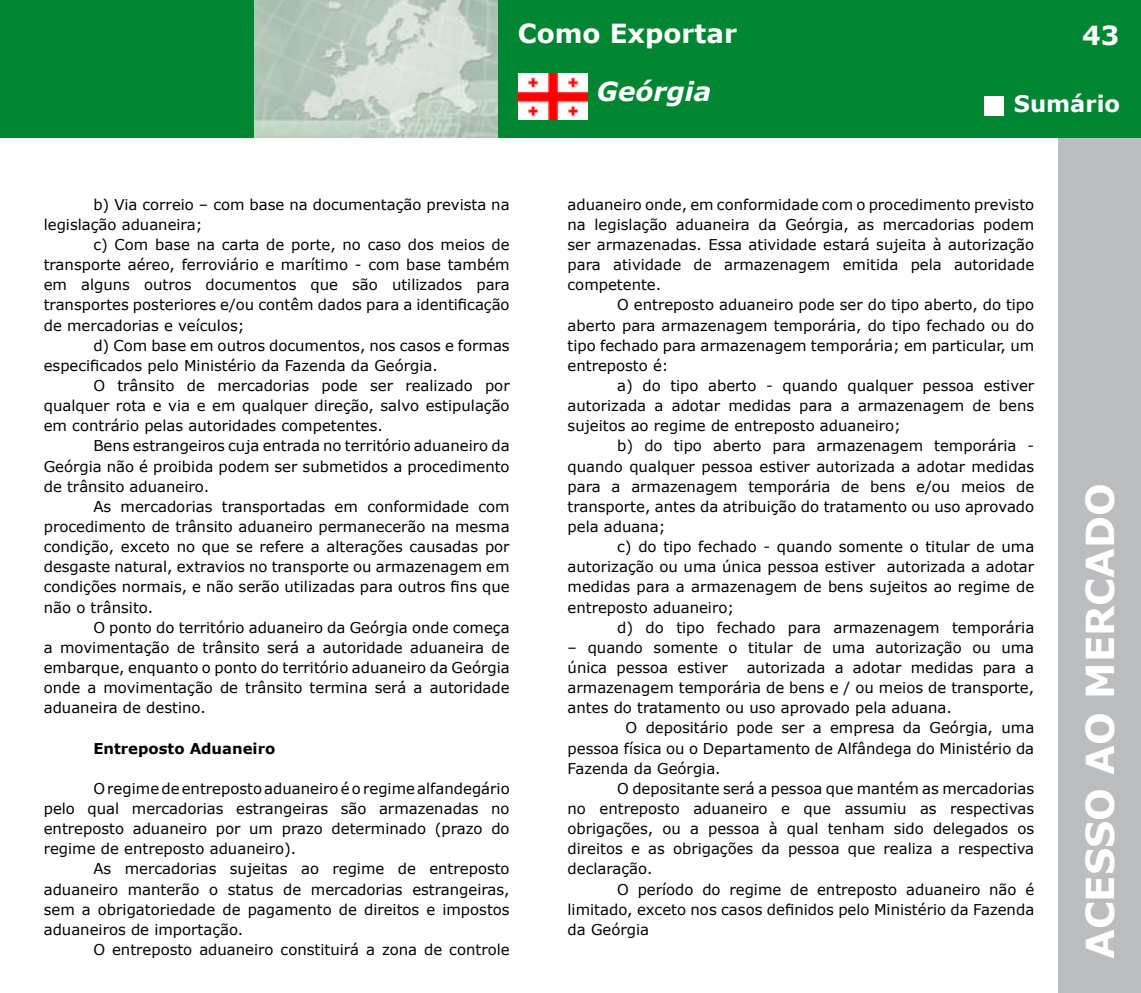
<style>
.page{position:relative;width:1141px;height:993px;background:#fff}
.page>*{position:absolute;margin:0;border:0;box-sizing:border-box;transform-origin:0 0}
.t1{font:700 38.5px "Verdana";color:#fff}
.t2{font:700 26.25px "Verdana";color:#fff}
.t3{font:italic 700 26.25px "Verdana";color:#fff}
.t4{font:700 22.75px "Verdana";color:#fff}
.t5{font:14.88px/20.1px "Verdana";color:#000;text-align:justify}
.t6{font:700 14.88px "Verdana";color:#000}
</style>
<div class="page">
<hr style="left:0;top:0;width:1px;height:992px;background:#bcbdbe">
<div style="left:1058px;top:0;width:83px;height:992px;background:#bcbdbe"></div>
<div style="left:1px;top:0;width:1140px;height:137px;background:#008633"></div>
<img style="left:255px;top:0;width:242px;height:137px">
<hr style="left:0;top:0;width:1px;height:137px;background:#008633">
<div style="left:984px;top:96px;width:19px;height:19px;background:#fff"></div>
<img style="left:519px;top:74px;width:69px;height:46px">
<h2 class="t2" style="left:518px;top:16px;width:221px">Como Exportar</h2>
<h2 class="t3" style="left:597px;top:75px;width:116px">Geórgia</h2>
<h2 class="t2" style="left:1082px;top:19px;width:39px">43</h2>
<h3 class="t4" style="left:1014px;top:89px;width:108px">Sumário</h3>
<p class="t5" style="left:44px;top:194px;width:467px;text-indent:50px">b) Via correio – com base na documentação prevista na legislação aduaneira;</p>
<p class="t5" style="left:44px;top:234px;width:467px;text-indent:50px">c) Com base na carta de porte, no caso dos meios de transporte aéreo, ferroviário e marítimo - com base também em alguns outros documentos que são utilizados para transportes posteriores e/ou contêm dados para a identificação de mercadorias e veículos;</p>
<p class="t5" style="left:44px;top:334px;width:467px;text-indent:50px">d) Com base em outros documentos, nos casos e formas especificados pelo Ministério da Fazenda da Geórgia.</p>
<p class="t5" style="left:44px;top:375px;width:467px;text-indent:50px">O trânsito de mercadorias pode ser realizado por qualquer rota e via e em qualquer direção, salvo estipulação em contrário pelas autoridades competentes.</p>
<p class="t5" style="left:44px;top:435px;width:467px;text-indent:50px">Bens estrangeiros cuja entrada no território aduaneiro da Geórgia não é proibida podem ser submetidos a procedimento de trânsito aduaneiro.</p>
<p class="t5" style="left:44px;top:495px;width:467px;text-indent:50px">As mercadorias transportadas em conformidade com procedimento de trânsito aduaneiro permanecerão na mesma condição, exceto no que se refere a alterações causadas por desgaste natural, extravios no transporte ou armazenagem em condições normais, e não serão utilizadas para outros fins que não o trânsito.</p>
<p class="t5" style="left:44px;top:616px;width:467px;text-indent:50px">O ponto do território aduaneiro da Geórgia onde começa a movimentação de trânsito será a autoridade aduaneira de embarque, enquanto o ponto do território aduaneiro da Geórgia onde a movimentação de trânsito termina será a autoridade aduaneira de destino.</p>
<p class="t6" style="left:93px;top:738px;width:183px">Entreposto Aduaneiro</p>
<p class="t5" style="left:44px;top:777px;width:467px;text-indent:50px">Oregimede entrepostoaduaneiroéoregimealfandegário pelo qual mercadorias estrangeiras são armazenadas no entreposto aduaneiro por um prazo determinado (prazo do regime de entreposto aduaneiro).</p>
<p class="t5" style="left:44px;top:858px;width:467px;text-indent:50px">As mercadorias sujeitas ao regime de entreposto aduaneiro manterão o status de mercadorias estrangeiras, sem a obrigatoriedade de pagamento de direitos e impostos aduaneiros de importação.</p>
<p class="t5" style="left:93px;top:938px;width:418px">O entreposto aduaneiro constituirá a zona de controle</p>
<p class="t5" style="left:568px;top:194px;width:468px">aduaneiro onde, em conformidade com o procedimento previsto na legislação aduaneira da Geórgia, as mercadorias podem ser armazenadas. Essa atividade estará sujeita à autorização para atividade de armazenagem emitida pela autoridade competente.</p>
<p class="t5" style="left:568px;top:294px;width:468px;text-indent:50px">O entreposto aduaneiro pode ser do tipo aberto, do tipo aberto para armazenagem temporária, do tipo fechado ou do tipo fechado para armazenagem temporária; em particular, um entreposto é:</p>
<p class="t5" style="left:568px;top:375px;width:468px;text-indent:50px">a) do tipo aberto - quando qualquer pessoa estiver autorizada a adotar medidas para a armazenagem de bens sujeitos ao regime de entreposto aduaneiro;</p>
<p class="t5" style="left:568px;top:435px;width:468px;text-indent:50px">b) do tipo aberto para armazenagem temporária - quando qualquer pessoa estiver autorizada a adotar medidas para a armazenagem temporária de bens e/ou meios de transporte, antes da atribuição do tratamento ou uso aprovado pela aduana;</p>
<p class="t5" style="left:568px;top:536px;width:468px;text-indent:50px">c) do tipo fechado - quando somente o titular de uma autorização ou uma única pessoa estiver autorizada a adotar medidas para a armazenagem de bens sujeitos ao regime de entreposto aduaneiro;</p>
<p class="t5" style="left:617px;top:616px;width:419px">d) do tipo fechado para armazenagem temporária</p>
<p class="t5" style="left:568px;top:636px;width:468px">– quando somente o titular de uma autorização ou uma única pessoa estiver</p>
<p class="t5" style="left:568px;top:656px;width:468px;text-indent:179px">autorizada a adotar medidas para a armazenagem temporária de bens e / ou meios de transporte, antes do tratamento ou uso aprovado pela aduana.</p>
<p class="t5" style="left:568px;top:717px;width:468px;text-indent:58px">O depositário pode ser a empresa da Geórgia, uma pessoa física ou o Departamento de Alfândega do Ministério da Fazenda da Geórgia.</p>
<p class="t5" style="left:568px;top:777px;width:468px;text-indent:50px">O depositante será a pessoa que mantém as mercadorias no entreposto aduaneiro e que assumiu as respectivas obrigações, ou a pessoa à qual tenham sido delegados os direitos e as obrigações da pessoa que realiza a respectiva declaração.</p>
<p class="t5" style="left:568px;top:878px;width:468px;text-indent:50px">O período do regime de entreposto aduaneiro não é limitado, exceto nos casos definidos pelo Ministério da Fazenda da Geórgia</p>
<h1 class="t1" style="left:1076px;top:959px;width:477px;rotate:-90deg">ACESSO AO MERCADO</h1>
</div>
